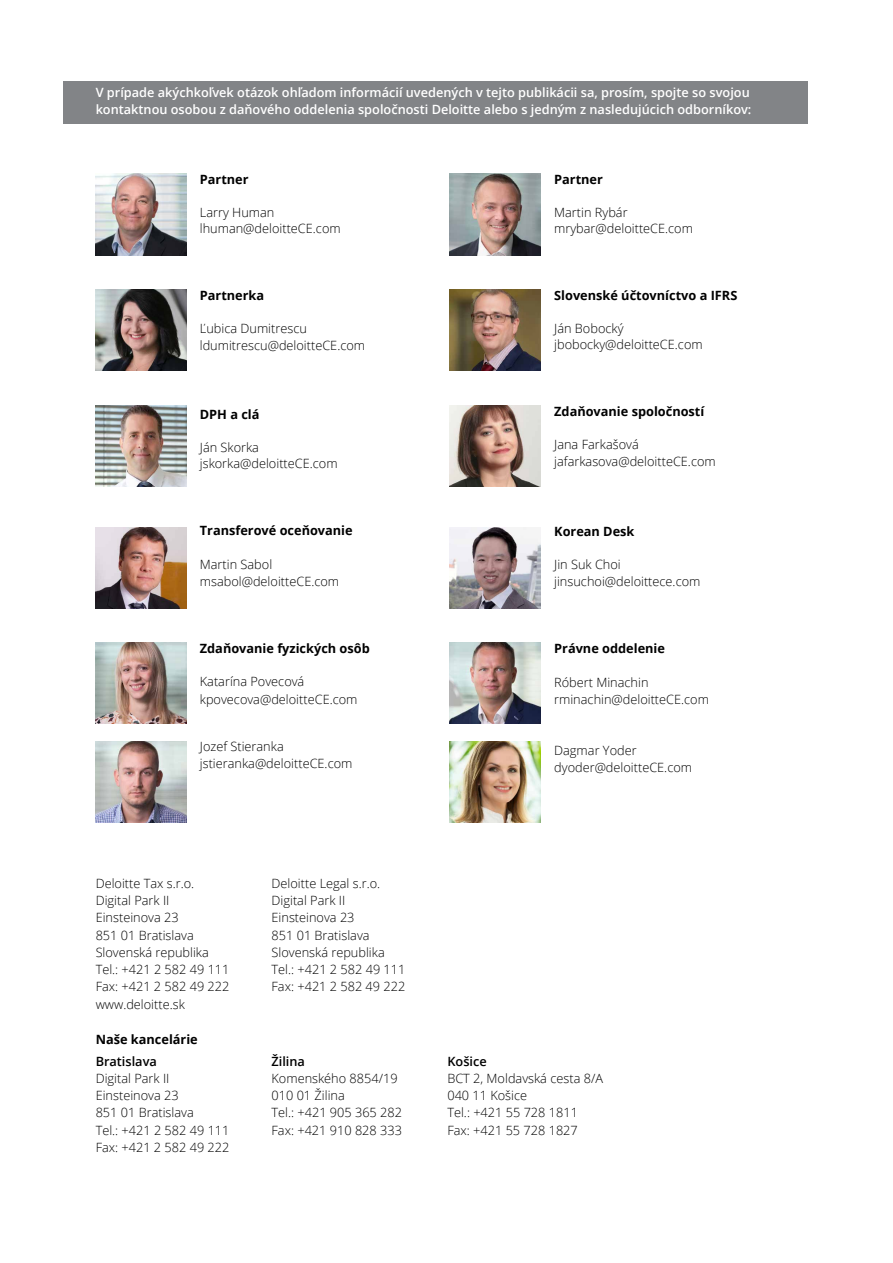
<style>
.page{position:relative;width:893px;height:1263px;background:#fff}
.page>*{position:absolute;margin:0;border:0;box-sizing:border-box;transform-origin:0 0}
.t1{font:300 12.75px/17.2px "Open Sans";color:#000}
.t2{font:600 12.75px/17.2px "Open Sans";color:#fff}
.t3{font:700 12.75px "Open Sans";color:#000}
.t4{font:600 12.75px "Open Sans";color:#000}
</style>
<div class="page">
<img style="left:96px;top:405px;width:91px;height:82px">
<img style="left:450px;top:527px;width:91px;height:82px">
<img style="left:450px;top:174px;width:91px;height:81px">
<img style="left:96px;top:290px;width:91px;height:81px">
<img style="left:96px;top:527px;width:91px;height:82px">
<img style="left:450px;top:290px;width:91px;height:81px">
<img style="left:96px;top:174px;width:91px;height:81px">
<div style="left:64px;top:81px;width:744px;height:42px;background:#828487"></div>
<img style="left:450px;top:405px;width:91px;height:82px">
<img style="left:96px;top:642px;width:91px;height:81px">
<img style="left:96px;top:741px;width:91px;height:81px">
<img style="left:450px;top:642px;width:91px;height:81px">
<img style="left:450px;top:741px;width:91px;height:81px">
<p class="t2" style="left:96px;top:83px;width:657px">V prípade akýchkoľvek otázok ohľadom informácií uvedených v tejto publikácii sa, prosím, spojte so svojou kontaktnou osobou z daňového oddelenia spoločnosti Deloitte alebo s jedným z nasledujúcich odborníkov:</p>
<p class="t3" style="left:200px;top:170px;width:50px">Partner</p>
<p class="t1" style="left:200px;top:204px;width:142px;line-height:16.5px">Larry Human lhuman@deloitteCE.com</p>
<p class="t3" style="left:200px;top:286px;width:66px">Partnerka</p>
<p class="t1" style="left:200px;top:320px;width:167px;line-height:16.5px">Ľubica Dumitrescu ldumitrescu@deloitteCE.com</p>
<p class="t3" style="left:200px;top:405px;width:61px">DPH a clá</p>
<p class="t1" style="left:200px;top:438px;width:139px;line-height:16.5px">Ján Skorka jskorka@deloitteCE.com</p>
<p class="t3" style="left:200px;top:521px;width:154px">Transferové oceňovanie</p>
<p class="t1" style="left:200px;top:555px;width:141px">Martin Sabol msabol@deloitteCE.com</p>
<p class="t3" style="left:200px;top:639px;width:171px">Zdaňovanie fyzických osôb</p>
<p class="t1" style="left:200px;top:673px;width:159px">Katarína Povecová kpovecova@deloitteCE.com</p>
<p class="t1" style="left:200px;top:737px;width:154px">Jozef Stieranka jstieranka@deloitteCE.com</p>
<p class="t1" style="left:96px;top:874px;width:135px">Deloitte Tax s.r.o.<br>Digital Park II<br>Einsteinova 23<br>851 01 Bratislava<br>Slovenská republika<br>Tel.: +421 2 582 49 111<br>Fax: +421 2 582 49 222 www.deloitte.sk</p>
<p class="t1" style="left:272px;top:874px;width:135px">Deloitte Legal s.r.o.<br>Digital Park II<br>Einsteinova 23<br>851 01 Bratislava<br>Slovenská republika<br>Tel.: +421 2 582 49 111<br>Fax: +421 2 582 49 222</p>
<p class="t3" style="left:96px;top:1030px;width:104px">Naše kancelárie</p>
<p class="t4" style="left:96px;top:1052px;width:63px">Bratislava</p>
<p class="t1" style="left:96px;top:1069px;width:135px">Digital Park II<br>Einsteinova 23<br>851 01 Bratislava<br>Tel.: +421 2 582 49 111<br>Fax: +421 2 582 49 222</p>
<p class="t4" style="left:272px;top:1052px;width:35px">Žilina</p>
<p class="t1" style="left:272px;top:1069px;width:132px">Komenského 8854/19<br>010 01 Žilina<br>Tel.: +421 905 365 282<br>Fax: +421 910 828 333</p>
<p class="t3" style="left:554px;top:170px;width:50px">Partner</p>
<p class="t1" style="left:554px;top:203px;width:140px;line-height:16.5px">Martin Rybár mrybar@deloitteCE.com</p>
<p class="t3" style="left:554px;top:286px;width:185px">Slovenské účtovníctvo a IFRS</p>
<p class="t1" style="left:554px;top:320px;width:150px;line-height:16.5px">Ján Bobocký jbobocky@deloitteCE.com</p>
<p class="t3" style="left:554px;top:403px;width:152px">Zdaňovanie spoločností</p>
<p class="t1" style="left:554px;top:436px;width:163px">Jana Farkašová jafarkasova@deloitteCE.com</p>
<p class="t3" style="left:554px;top:522px;width:82px">Korean Desk</p>
<p class="t1" style="left:554px;top:556px;width:148px;line-height:16.5px">Jin Suk Choi jinsuchoi@deloittece.com</p>
<p class="t3" style="left:554px;top:639px;width:112px">Právne oddelenie</p>
<p class="t1" style="left:554px;top:673px;width:156px">Róbert Minachin rminachin@deloitteCE.com</p>
<p class="t1" style="left:554px;top:741px;width:139px">Dagmar Yoder dyoder@deloitteCE.com</p>
<p class="t4" style="left:447px;top:1052px;width:41px">Košice</p>
<p class="t1" style="left:447px;top:1069px;width:157px">BCT 2, Moldavská cesta 8/A<br>040 11 Košice<br>Tel.: +421 55 728 1811<br>Fax: +421 55 728 1827</p>
</div>
